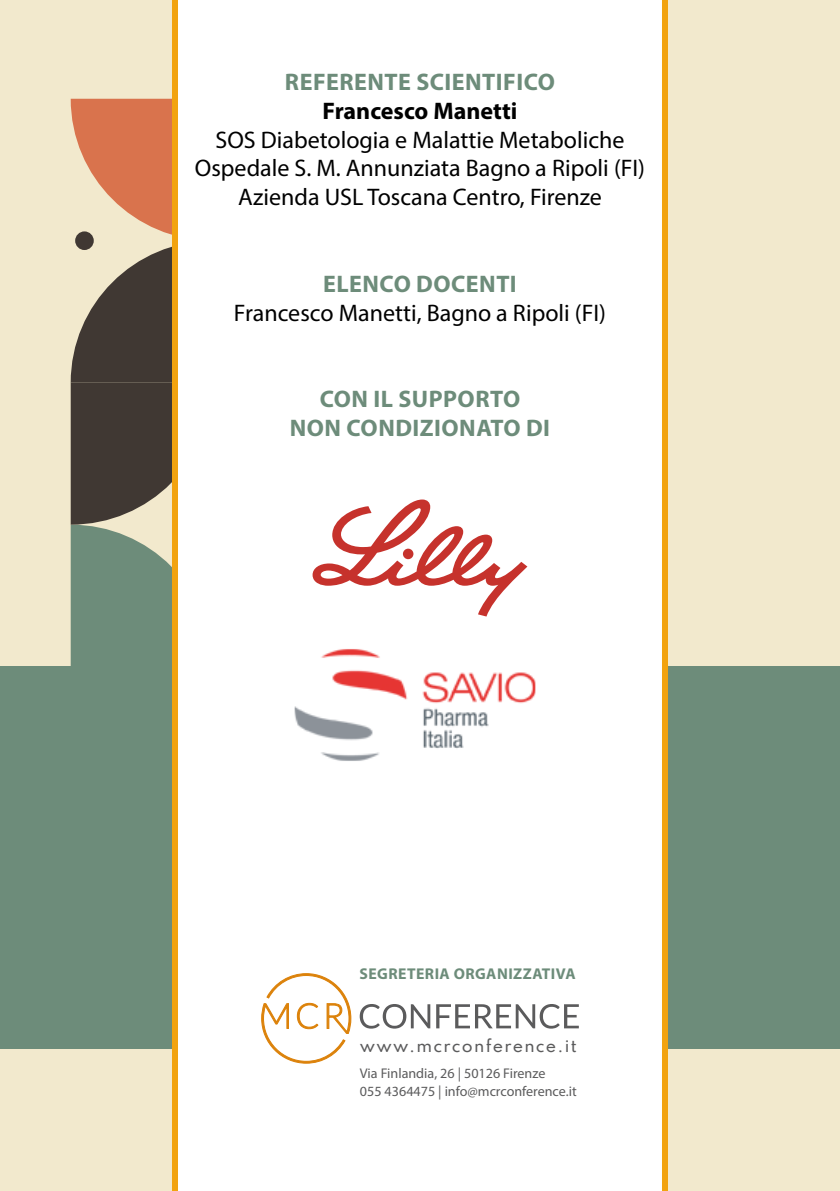
<style>
.page{position:relative;width:840px;height:1191px;background:#fff}
.page>*{position:absolute;margin:0;border:0;box-sizing:border-box;transform-origin:0 0}
.t1{font:24px/28.8px "Myriad Pro";color:#000;text-align:center}
.t2{font:700 24px/28.8px "Myriad Pro";letter-spacing:.02em;color:#6d8c7a;text-align:center}
.t3{font:700 24px "Myriad Pro";color:#000}
.t4{font:700 15.6px "Myriad Pro";letter-spacing:.03em;color:#6d8c7a}
.t5{font:500 15.6px "Spartan";letter-spacing:.08em;color:#5b5b5c}
.t6{font:14px/17.8px "Myriad Pro";color:#5b5b5c}
</style>
<div class="page">
<div style="left:0;top:0;width:839px;height:1191px;background:#f2e9cd"></div>
<div style="left:0;top:666px;width:839px;height:383px;background:#6d8c7a"></div>
<div style="left:172px;top:0;width:495px;height:1191px;background:#fff"></div>
<svg style="left:359px;top:1004px;width:71px;height:24px;background:#cacaca"></svg>
<svg style="left:436px;top:1004px;width:142px;height:24px;background:#c7c7c8"></svg>
<svg style="left:260px;top:972px;width:91px;height:92px;background:#f9ecd9"></svg>
<svg style="left:71px;top:99px;width:456px;height:567px;background:#e2d9d3"></svg>
<img style="left:290px;top:646px;width:252px;height:117px">
<p class="t2" style="left:285px;top:67px;width:271px">REFERENTE SCIENTIFICO</p>
<p class="t3" style="left:322px;top:95px;width:196px">Francesco Manetti</p>
<p class="t1" style="left:195px;top:125px;width:451px">SOS Diabetologia e Malattie Metaboliche<br>Ospedale S. M. Annunziata Bagno a Ripoli (FI)<br>Azienda USL Toscana Centro, Firenze</p>
<p class="t2" style="left:323px;top:268px;width:195px">ELENCO DOCENTI</p>
<p class="t1" style="left:234px;top:298px;width:373px">Francesco Manetti, Bagno a Ripoli (FI)</p>
<p class="t2" style="left:290px;top:384px;width:261px">CON IL SUPPORTO<br>NON CONDIZIONATO DI</p>
<p class="t4" style="left:359px;top:963px;width:218px">SEGRETERIA ORGANIZZATIVA</p>
<p class="t5" style="left:360px;top:1034px;width:218px">www.mcrconference.it</p>
<p class="t6" style="left:360px;top:1064px;width:218px">Via Finlandia, 26 | 50126 Firenze<br>055 4364475 | info@mcrconference.it</p>
</div>
